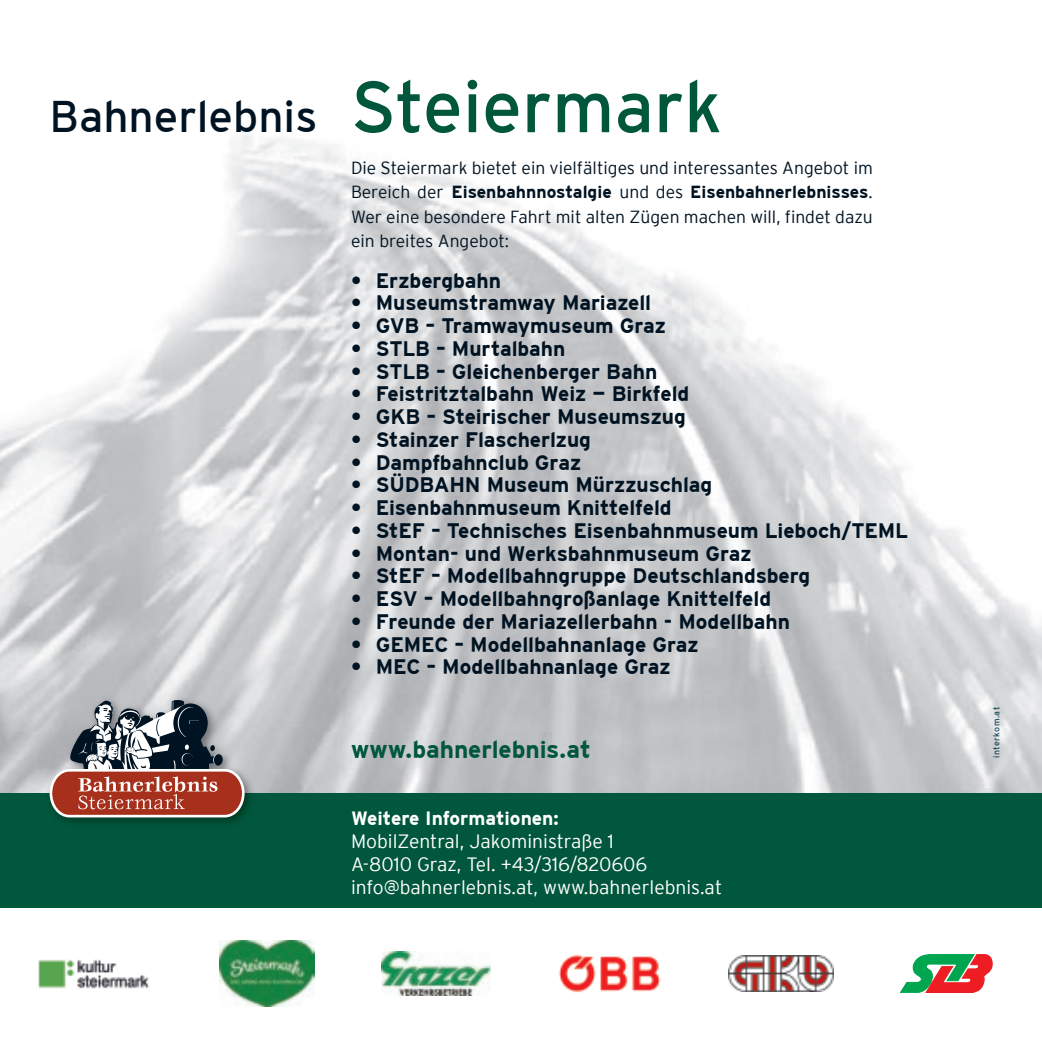
<style>
.page{position:relative;width:1042px;height:1042px;background:#fff}
.page>*{position:absolute;margin:0;border:0;box-sizing:border-box;transform-origin:0 0}
.t1{font:72.27px "Interstate";color:#00573c}
.t2{font:44.27px "Interstate";color:#001322}
.t3{font:700 24.5px "Interstate";letter-spacing:-.005em;color:#00573c}
.t4{font:700 21px "Interstate";letter-spacing:-.005em;color:#001322}
.t5{font:300 19.25px/23.1px "Interstate";color:#fff}
.t6{font:700 19.25px "Interstate";color:#fff}
.t7{font:300 17.5px/24.5px "Interstate";color:#001322;text-align:justify}
.t8{font:8.75px "Interstate";letter-spacing:.05em;color:#1b4859}
.s1{font-weight:700}
</style>
<div class="page">
<img style="left:13px;top:133px;width:844px;height:294px">
<img style="left:857px;top:417px;width:185px;height:377px">
<img style="left:551px;top:427px;width:307px;height:367px">
<img style="left:0;top:732px;width:43px;height:62px">
<img style="left:255px;top:732px;width:297px;height:62px">
<div style="left:0;top:794px;width:1042px;height:114px;background:#00573c"></div>
<img style="left:728px;top:955px;width:105px;height:36px">
<img style="left:558px;top:954px;width:103px;height:39px">
<svg style="left:900px;top:954px;width:92px;height:38px"></svg>
<img style="left:381px;top:951px;width:110px;height:45px">
<img style="left:38px;top:959px;width:111px;height:30px">
<img style="left:219px;top:941px;width:96px;height:65px">
<img style="left:43px;top:694px;width:212px;height:128px">
<svg style="left:50px;top:700px;width:195px;height:117px;background:#987a78"></svg>
<h2 class="t2" style="left:50px;top:92px;width:269px">Bahnerlebnis</h2>
<h1 class="t1" style="left:351px;top:66px;width:373px">Steiermark</h1>
<p class="t7" style="left:351px;top:155px;width:523px">Die Steiermark bietet ein vielfältiges und interessantes Angebot im Bereich der <span class="s1">Eisenbahnnostalgie</span> und des <span class="s1">Eisenbahnerlebnisses</span>.<br>Wer eine besondere Fahrt mit alten Zügen machen will, findet dazu ein breites Angebot:</p>
<p class="t4" style="left:351px;top:268px;width:152px">• Erzbergbahn</p>
<p class="t4" style="left:351px;top:291px;width:302px">• Museumstramway Mariazell</p>
<p class="t4" style="left:351px;top:314px;width:317px">• GVB – Tramwaymuseum Graz</p>
<p class="t4" style="left:351px;top:337px;width:216px">• STLB – Murtalbahn</p>
<p class="t4" style="left:351px;top:359px;width:308px">• STLB – Gleichenberger Bahn</p>
<p class="t4" style="left:351px;top:382px;width:340px">• Feistritztalbahn Weiz — Birkfeld</p>
<p class="t4" style="left:351px;top:405px;width:336px">• GKB – Steirischer Museumszug</p>
<p class="t4" style="left:351px;top:428px;width:242px">• Stainzer Flascherlzug</p>
<p class="t4" style="left:351px;top:450px;width:232px">• Dampfbahnclub Graz</p>
<p class="t4" style="left:351px;top:473px;width:363px">• SÜDBAHN Museum Mürzzuschlag</p>
<p class="t4" style="left:351px;top:496px;width:322px">• Eisenbahnmuseum Knittelfeld</p>
<p class="t4" style="left:351px;top:519px;width:559px">• StEF – Technisches Eisenbahnmuseum Lieboch/TEML</p>
<p class="t4" style="left:351px;top:541px;width:402px">• Montan- und Werksbahnmuseum Graz</p>
<p class="t4" style="left:351px;top:564px;width:461px">• StEF – Modellbahngruppe Deutschlandsberg</p>
<p class="t4" style="left:351px;top:587px;width:422px">• ESV – Modellbahngroßanlage Knittelfeld</p>
<p class="t4" style="left:351px;top:610px;width:441px">• Freunde der Mariazellerbahn - Modellbahn</p>
<p class="t4" style="left:351px;top:632px;width:349px">• GEMEC – Modellbahnanlage Graz</p>
<p class="t4" style="left:351px;top:655px;width:321px">• MEC – Modellbahnanlage Graz</p>
<p class="t3" style="left:351px;top:735px;width:241px">www.bahnerlebnis.at</p>
<p class="t6" style="left:351px;top:807px;width:209px">Weitere Informationen:</p>
<p class="t5" style="left:351px;top:829px;width:373px">MobilZentral, Jakoministraße 1<br>A-8010 Graz, Tel. +43/316/820606 info@bahnerlebnis.at, www.bahnerlebnis.at</p>
<p class="t8" style="left:991px;top:758px;width:52px;rotate:-90deg">interkom.at</p>
</div>
